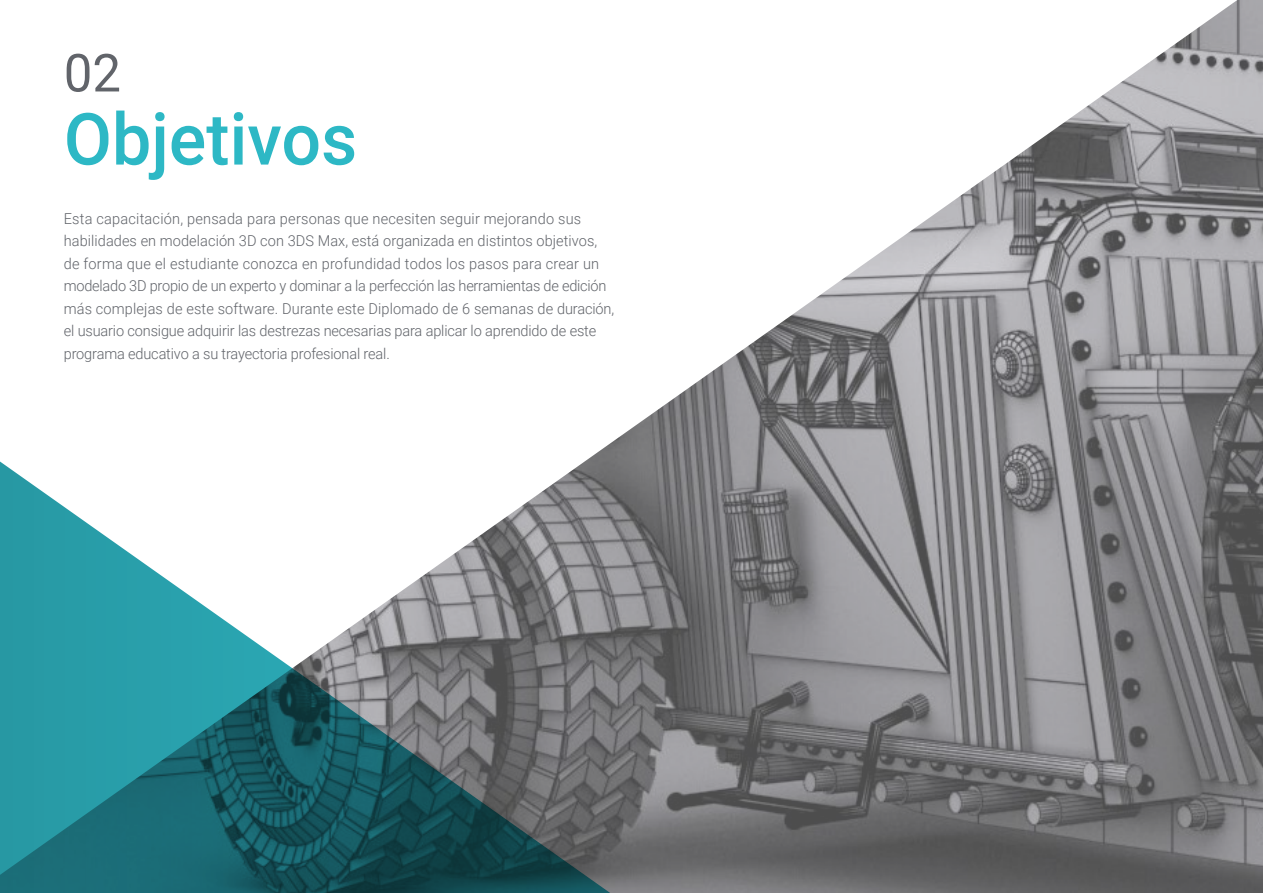
<style>
.page{position:relative;width:1263px;height:893px;background:#fff}
.page>*{position:absolute;margin:0;border:0;box-sizing:border-box;transform-origin:0 0}
.t1{font:500 72px "Roboto";color:#2db8c5}
.t2{font:52.5px "Roboto";color:#61646a}
.t3{font:300 15px/22.5px "Roboto";letter-spacing:.005em;color:#61646a}
</style>
<div class="page">
<img style="left:607px;top:0;width:656px;height:893px">
<svg style="left:0;top:446px;width:640px;height:447px"></svg>
<h2 class="t2" style="left:64px;top:36px;width:59px">02</h2>
<h1 class="t1" style="left:64px;top:89px;width:295px">Objetivos</h1>
<p class="t3" style="left:64px;top:207px;width:552px">Esta capacitación, pensada para personas que necesiten seguir mejorando sus habilidades en modelación 3D con 3DS Max, está organizada en distintos objetivos, de forma que el estudiante conozca en profundidad todos los pasos para crear un modelado 3D propio de un experto y dominar a la perfección las herramientas de edición más complejas de este software. Durante este Diplomado de 6 semanas de duración, el usuario consigue adquirir las destrezas necesarias para aplicar lo aprendido de este programa educativo a su trayectoria profesional real.</p>
</div>
